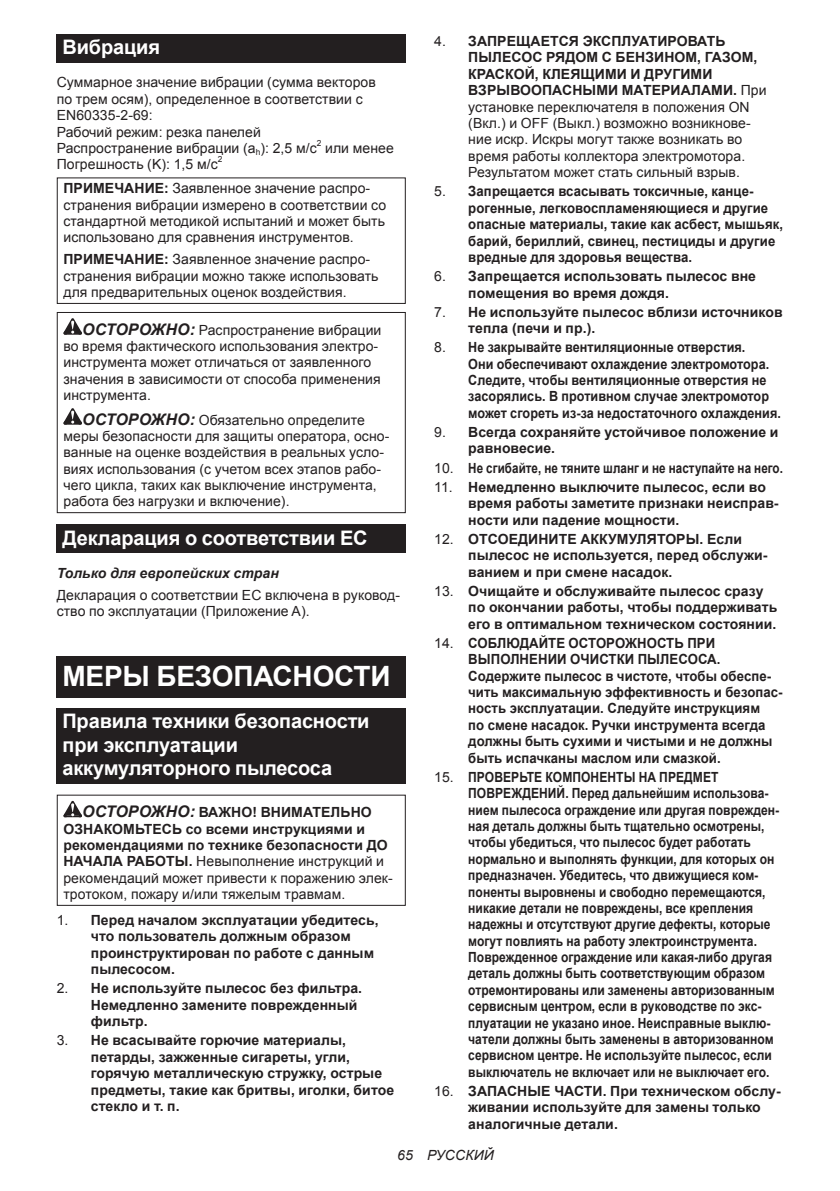
<style>
.page{position:relative;width:840px;height:1191px;background:#fff}
.page>*{position:absolute;margin:0;border:0;box-sizing:border-box;transform-origin:0 0}
.t1{font:700 28px "Arial";letter-spacing:-.01em;color:#fff}
.t2{font:700 20px/23.4px "Arial";letter-spacing:-.01em;color:#fff}
.t3{font:14px/16.4px "Arial";letter-spacing:.005em;color:#231f20}
.t4{font:700 14px/16.4px "Arial";letter-spacing:.005em;color:#231f20}
.t5{font:700 14px/16.4px "Arial";letter-spacing:.005em;color:#231f20;scale:.86 1}
.t6{font:700 14px/16.4px "Arial";letter-spacing:.005em;color:#231f20;scale:.94 1}
.t7{font:700 14px/16.4px "Arial";letter-spacing:.005em;color:#231f20;scale:.9 1}
.t8{font:700 14px "Arial";letter-spacing:.005em;color:#231f20;scale:.83 1}
.t9{font:italic 700 14px "Arial";letter-spacing:.005em;color:#231f20}
.t10{font:italic 14px "Arial";letter-spacing:.005em;color:#231f20}
.t11{font:8.4px "Arial";color:#231f20}
.s1{font-weight:700}
.s2{font-weight:700;font-style:italic;font-size:16px}
.s3{font-style:italic;font-size:16px}
.s4{font-weight:400}
</style>
<div class="page">
<div style="left:57px;top:34px;width:348px;height:29px;background:#231f20"></div>
<div style="left:57px;top:177px;width:348px;height:127px;border:1px solid #231f20"></div>
<svg style="left:63px;top:318px;width:19px;height:16px"></svg>
<svg style="left:63px;top:408px;width:19px;height:16px"></svg>
<div style="left:57px;top:312px;width:348px;height:201px;border:1px solid #231f20"></div>
<div style="left:57px;top:524px;width:348px;height:29px;background:#231f20"></div>
<div style="left:57px;top:656px;width:348px;height:41px;background:#231f20"></div>
<div style="left:57px;top:708px;width:348px;height:75px;background:#231f20"></div>
<svg style="left:63px;top:801px;width:19px;height:16px"></svg>
<div style="left:57px;top:794px;width:348px;height:112px;border:1px solid #231f20"></div>
<h2 class="t2" style="left:62px;top:36px;width:99px">Вибрация</h2>
<p class="t3" style="left:57px;top:74px;width:320px">Суммарное значение вибрации (сумма векторов по трем осям), определенное в соответствии с EN60335-2-69:<br>Рабочий режим: резка панелей Распространение вибрации (a<sub>h</sub>): 2,5 м/с</p>
<p class="t11" style="left:316px;top:140px;width:6px">2</p>
<p class="t3" style="left:325px;top:140px;width:70px">или менее</p>
<p class="t3" style="left:57px;top:156px;width:162px">Погрешность (K): 1,5 м/с</p>
<p class="t11" style="left:218px;top:156px;width:6px">2</p>
<p class="t3" style="left:63px;top:180px;width:324px"><span class="s1">ПРИМЕЧАНИЕ:</span> Заявленное значение распро&shy;странения вибрации измерено в соответствии со стандартной методикой испытаний и может быть использовано для сравнения инструментов.</p>
<p class="t3" style="left:63px;top:251px;width:316px"><span class="s1">ПРИМЕЧАНИЕ:</span> Заявленное значение распро&shy;странения вибрации можно также использовать для предварительных оценок воздействия.</p>
<p class="t3" style="left:63px;top:321px;width:319px;text-indent:19px"><span class="s2">ОСТОРОЖНО:</span> Распространение вибрации во время фактического использования электро&shy;инструмента может отличаться от заявленного значения в зависимости от способа применения инструмента.</p>
<p class="t3" style="left:63px;top:411px;width:327px;text-indent:19px"><span class="s2">ОСТОРОЖНО:</span> Обязательно определите меры безопасности для защиты оператора, осно&shy;ванные на оценке воздействия в реальных усло&shy;виях использования (с учетом всех этапов рабо&shy;чего цикла, таких как выключение инструмента, работа без нагрузки и включение).</p>
<h2 class="t2" style="left:62px;top:526px;width:306px">Декларация о соответствии ЕС</h2>
<p class="t9" style="left:57px;top:563px;width:223px">Только для европейских стран</p>
<p class="t3" style="left:57px;top:587px;width:344px">Декларация о соответствии ЕС включена в руковод&shy;ство по эксплуатации (Приложение A).</p>
<h1 class="t1" style="left:62px;top:657px;width:329px">МЕРЫ БЕЗОПАСНОСТИ</h1>
<h2 class="t2" style="left:62px;top:710px;width:308px">Правила техники безопасности при эксплуатации аккумуляторного пылесоса</h2>
<p class="t4" style="left:63px;top:804px;width:331px;text-indent:19px"><span class="s3">ОСТОРОЖНО:</span> ВАЖНО! ВНИМАТЕЛЬНО ОЗНАКОМЬТЕСЬ со всеми инструкциями и рекомендациями по технике безопасности ДО НАЧАЛА РАБОТЫ. <span class="s4">Невыполнение инструкций и рекомендаций может привести к поражению элек&shy;тротоком, пожару и/или тяжелым травмам.</span></p>
<p class="t4" style="left:91px;top:912px;width:289px;text-indent:-34px"><span class="s4">1.</span> Перед началом эксплуатации убедитесь, что пользователь должным образом проинструктирован по работе с данным пылесосом.</p>
<p class="t4" style="left:91px;top:980px;width:273px;text-indent:-34px"><span class="s4">2.</span> Не используйте пылесос без фильтра.<br>Немедленно замените поврежденный фильтр.</p>
<p class="t4" style="left:91px;top:1032px;width:305px;text-indent:-34px"><span class="s4">3.</span> Не всасывайте горючие материалы, петарды, зажженные сигареты, угли, горячую металлическую стружку, острые предметы, такие как бритвы, иголки, битое стекло и т. п.</p>
<p class="t3" style="left:468px;top:34px;width:299px;text-indent:-34px">4. <span class="s1">ЗАПРЕЩАЕТСЯ ЭКСПЛУАТИРОВАТЬ ПЫЛЕСОС РЯДОМ С БЕНЗИНОМ, ГАЗОМ, КРАСКОЙ, КЛЕЯЩИМИ И ДРУГИМИ ВЗРЫВООПАСНЫМИ МАТЕРИАЛАМИ.</span> При установке переключателя в положения ON (Вкл.) и OFF (Выкл.) возможно возникнове&shy;ние искр. Искры могут также возникать во время работы коллектора электромотора.<br>Результатом может стать сильный взрыв.</p>
<p class="t6" style="left:468px;top:184px;width:336px;text-indent:-34px"><span class="s4">5.</span> Запрещается всасывать токсичные, канце&shy;рогенные, легковоспламеняющиеся и другие опасные материалы, такие как асбест, мышьяк, барий, бериллий, свинец, пестициды и другие вредные для здоровья вещества.</p>
<p class="t4" style="left:468px;top:268px;width:289px;text-indent:-34px"><span class="s4">6.</span> Запрещается использовать пылесос вне помещения во время дождя.</p>
<p class="t4" style="left:468px;top:304px;width:316px;text-indent:-34px"><span class="s4">7.</span> Не используйте пылесос вблизи источников тепла (печи и пр.).</p>
<p class="t7" style="left:468px;top:340px;width:349px;text-indent:-34px"><span class="s4">8.</span> Не закрывайте вентиляционные отверстия.<br>Они обеспечивают охлаждение электромотора.<br>Следите, чтобы вентиляционные отверстия не засорялись. В противном случае электромотор может сгореть из-за недостаточного охлаждения.</p>
<p class="t4" style="left:468px;top:424px;width:311px;text-indent:-34px"><span class="s4">9.</span> Всегда сохраняйте устойчивое положение и равновесие.</p>
<p class="t8" style="left:434px;top:458px;width:421px"><span class="s4">10.</span> Не сгибайте, не тяните шланг и не наступайте на него.</p>
<p class="t4" style="left:468px;top:479px;width:312px;text-indent:-34px"><span class="s4">11.</span> Немедленно выключите пылесос, если во время работы заметите признаки неисправ&shy;ности или падение мощности.</p>
<p class="t4" style="left:468px;top:531px;width:300px;text-indent:-34px"><span class="s4">12.</span> ОТСОЕДИНИТЕ АККУМУЛЯТОРЫ. Если пылесос не используется, перед обслужи&shy;ванием и при смене насадок.</p>
<p class="t4" style="left:468px;top:583px;width:310px;text-indent:-34px"><span class="s4">13.</span> Очищайте и обслуживайте пылесос сразу по окончании работы, чтобы поддерживать его в оптимальном техническом состоянии.</p>
<p class="t6" style="left:468px;top:635px;width:336px;text-indent:-34px"><span class="s4">14.</span> СОБЛЮДАЙТЕ ОСТОРОЖНОСТЬ ПРИ ВЫПОЛНЕНИИ ОЧИСТКИ ПЫЛЕСОСА.<br>Содержите пылесос в чистоте, чтобы обеспе&shy;чить максимальную эффективность и безопас&shy;ность эксплуатации. Следуйте инструкциям<br>по смене насадок. Ручки инструмента всегда должны быть сухими и чистыми и не должны быть испачканы маслом или смазкой.</p>
<p class="t5" style="left:468px;top:769px;width:363px;text-indent:-34px"><span class="s4">15.</span> ПРОВЕРЬТЕ КОМПОНЕНТЫ НА ПРЕДМЕТ ПОВРЕЖДЕНИЙ. Перед дальнейшим использова&shy;нием пылесоса ограждение или другая поврежден&shy;ная деталь должны быть тщательно осмотрены, чтобы убедиться, что пылесос будет работать нормально и выполнять функции, для которых он предназначен. Убедитесь, что движущиеся ком&shy;поненты выровнены и свободно перемещаются, никакие детали не повреждены, все крепления надежны и отсутствуют другие дефекты, которые могут повлиять на работу электроинструмента.<br>Поврежденное ограждение или какая-либо другая деталь должны быть соответствующим образом отремонтированы или заменены авторизованным сервисным центром, если в руководстве по экс&shy;плуатации не указано иное. Неисправные выклю&shy;чатели должны быть заменены в авторизованном сервисном центре. Не используйте пылесос, если выключатель не включает или не выключает его.</p>
<p class="t4" style="left:468px;top:1083px;width:314px;text-indent:-34px"><span class="s4">16.</span> ЗАПАСНЫЕ ЧАСТИ. При техническом обслу&shy;живании используйте для замены только аналогичные детали.</p>
<p class="t10" style="left:397px;top:1147px;width:98px">65 РУССКИЙ</p>
</div>
